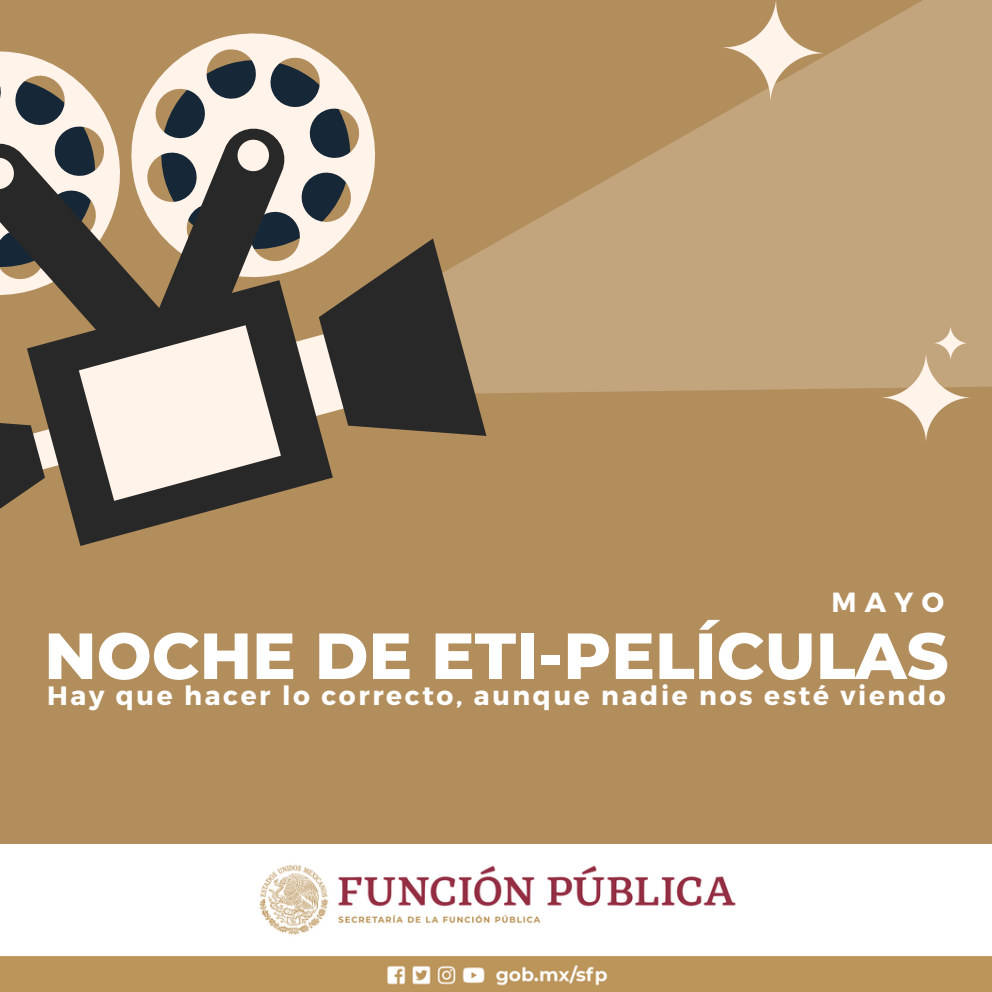
<style>
.page{position:relative;width:992px;height:992px;background:#b38e5d}
.page>*{position:absolute;margin:0;border:0;box-sizing:border-box;transform-origin:0 0}
.t1{font:800 65px "Montserrat";color:#fff}
.t2{font:700 27.75px "Montserrat";color:#fff}
.t3{font:700 26.5px "Montserrat";letter-spacing:.1em;color:#fff}
</style>
<div class="page">
<svg style="left:486px;top:0;width:506px;height:436px;fill:#c2a47d"></svg>
<svg style="left:0;top:423px;width:27px;height:86px;background:#39342e"></svg>
<svg style="left:148px;top:33px;width:227px;height:205px"></svg>
<svg style="left:169px;top:117px;width:162px;height:163px;background:#837f7c"></svg>
<svg style="left:0;top:51px;width:148px;height:56px"></svg>
<svg style="left:234px;top:136px;width:39px;height:39px;background:#958f8a"></svg>
<svg style="left:27px;top:280px;width:306px;height:266px;fill:#282828"></svg>
<svg style="left:79px;top:325px;width:202px;height:176px;background:#c1b8b2"></svg>
<svg style="left:307px;top:238px;width:179px;height:232px;fill:#282828"></svg>
<svg style="left:0;top:107px;width:169px;height:254px"></svg>
<svg style="left:0;top:57px;width:117px;height:231px;background:#8a837a"></svg>
<svg style="left:718px;top:0;width:111px;height:106px"></svg>
<svg style="left:880px;top:352px;width:92px;height:91px"></svg>
<svg style="left:933px;top:325px;width:35px;height:36px"></svg>
<img style="left:0;top:845px;width:992px;height:141px">
<p class="t2" style="left:831px;top:584px;width:114px">MAYO</p>
<p class="t1" style="left:44px;top:616px;width:906px">NOCHE DE ETI-PELÍCULAS</p>
<p class="t3" style="left:47px;top:679px;width:900px">Hay que hacer lo correcto, aunque nadie nos esté viendo</p>
</div>
